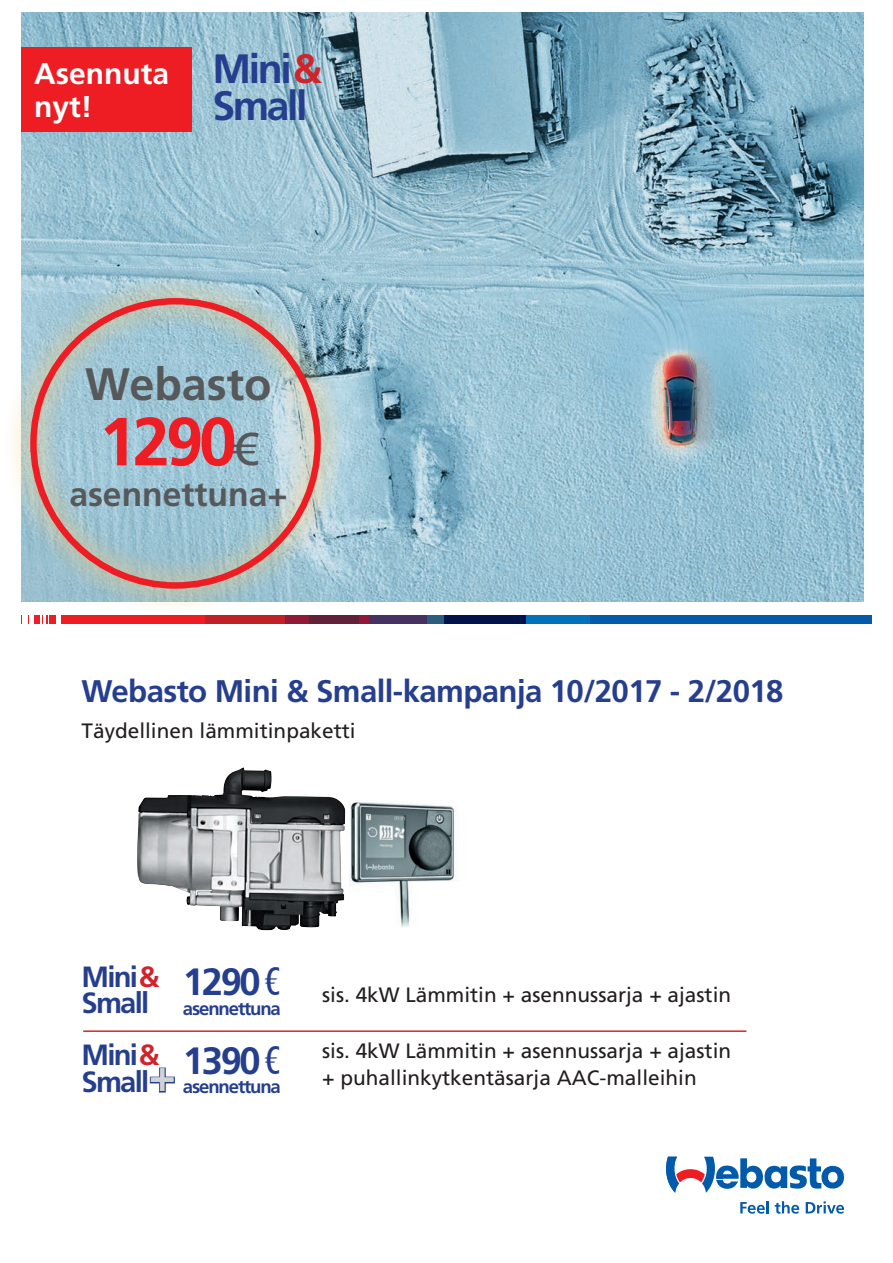
<style>
.page{position:relative;width:893px;height:1263px;background:#fff}
.page>*{position:absolute;margin:0;border:0;box-sizing:border-box;transform-origin:0 0}
.t1{font:700 67.95px "Frutiger";color:#ee1d23}
.t2{font:700 45.45px "Frutiger";color:#57585a}
.t3{font:700 40.95px/37px "Frutiger";letter-spacing:-.06em;color:#253f8e}
.t4{font:700 37.95px "Frutiger";color:#253f8e}
.t5{font:700 34.05px "Frutiger";color:#57585a}
.t6{font:700 31.2px "Frutiger";letter-spacing:-.02em;color:#253f8e}
.t7{font:700 30px/33px "Frutiger";color:#fff}
.t8{font:700 29.25px/26.4px "Frutiger";letter-spacing:-.06em;color:#253f8e}
.t9{font:20.85px/26.4px "Frutiger";color:#231f20}
.t10{font:700 18.45px "Frutiger";letter-spacing:-.06em;color:#253f8e}
.s1{color:#d1232a}
.s2{font-family:"Frutiger LT Std";font-weight:400;font-size:45.75px;color:#57585a}
.s3{font-family:"Futura BT";font-weight:500;font-stretch:condensed}
.s4{font-size:45.15px;color:#d1d2d4}
</style>
<div class="page">
<svg style="left:666px;top:1157px;width:178px;height:36px"></svg>
<svg style="left:740px;top:1201px;width:29px;height:12px"></svg>
<svg style="left:775px;top:1201px;width:24px;height:12px"></svg>
<svg style="left:806px;top:1201px;width:38px;height:12px"></svg>
<div style="left:21px;top:616px;width:184px;height:8px;background:#ee1d23"></div>
<div style="left:205px;top:616px;width:80px;height:8px;background:#c12027"></div>
<div style="left:285px;top:616px;width:24px;height:8px;background:#901938"></div>
<div style="left:309px;top:616px;width:50px;height:8px;background:#611f38"></div>
<div style="left:359px;top:616px;width:10px;height:8px;background:#901938"></div>
<div style="left:369px;top:616px;width:57px;height:8px;background:#453162"></div>
<div style="left:426px;top:616px;width:18px;height:8px;background:#2a5d80"></div>
<div style="left:444px;top:616px;width:82px;height:8px;background:#00134a"></div>
<div style="left:526px;top:616px;width:64px;height:8px;background:#0072bc"></div>
<div style="left:590px;top:616px;width:282px;height:8px;background:#015aaa"></div>
<hr style="left:22px;top:615px;width:4px;height:10px;background:#fff">
<svg style="left:26px;top:616px;width:2px;height:8px"></svg>
<div style="left:29px;top:615px;width:5px;height:10px;background:#fff"></div>
<svg style="left:41px;top:615px;width:8px;height:9px"></svg>
<hr style="left:56px;top:615px;width:4px;height:10px;background:#fff">
<hr style="left:83px;top:1030px;width:663px;height:2px;background:#d1232a">
<img style="left:345px;top:800px;width:111px;height:128px">
<img style="left:137px;top:767px;width:208px;height:163px">
<svg style="left:149px;top:1067px;width:26px;height:26px"></svg>
<img style="left:21px;top:13px;width:842px;height:589px">
<div style="left:21px;top:48px;width:171px;height:84px;background:#ee1d23"></div>
<div style="left:3px;top:271px;width:344px;height:344px;background:#feca73;opacity:.87"></div>
<h3 class="t7" style="left:34px;top:57px;width:136px">Asennuta nyt!</h3>
<h3 class="t3" style="left:213px;top:50px;width:111px">Mini <span class="s1">&amp;<br></span>Small</h3>
<h2 class="t2" style="left:85px;top:357px;width:188px">Webasto</h2>
<h1 class="t1" style="left:99px;top:402px;width:160px">1290<span class="s2">€</span></h1>
<h3 class="t5" style="left:69px;top:474px;width:220px">asennettuna+</h3>
<h3 class="t6" style="left:82px;top:673px;width:703px">Webasto Mini &amp; Small-kampanja 10/2017 - 2/2018</h3>
<p class="t9" style="left:82px;top:717px;width:276px">Täydellinen lämmitinpaketti</p>
<h3 class="t8" style="left:82px;top:963px;width:80px">Mini <span class="s1">&amp;<br></span>Small</h3>
<h3 class="t4" style="left:183px;top:960px;width:98px">1290 <span class="s3">€</span></h3>
<p class="t10" style="left:183px;top:997px;width:99px">asennettuna</p>
<h3 class="t8" style="left:82px;top:1041px;width:200px">Mini <span class="s1">&amp;<br></span>Small<span class="s4">+</span> <sup>1390</sup> <sup>€</sup></h3>
<p class="t10" style="left:183px;top:1076px;width:99px">asennettuna</p>
<p class="t9" style="left:322px;top:981px;width:411px">sis. 4kW Lämmitin + asennussarja + ajastin</p>
<p class="t9" style="left:322px;top:1037px;width:411px">sis. 4kW Lämmitin + asennussarja + ajastin + puhallinkytkentäsarja AAC-malleihin</p>
</div>
